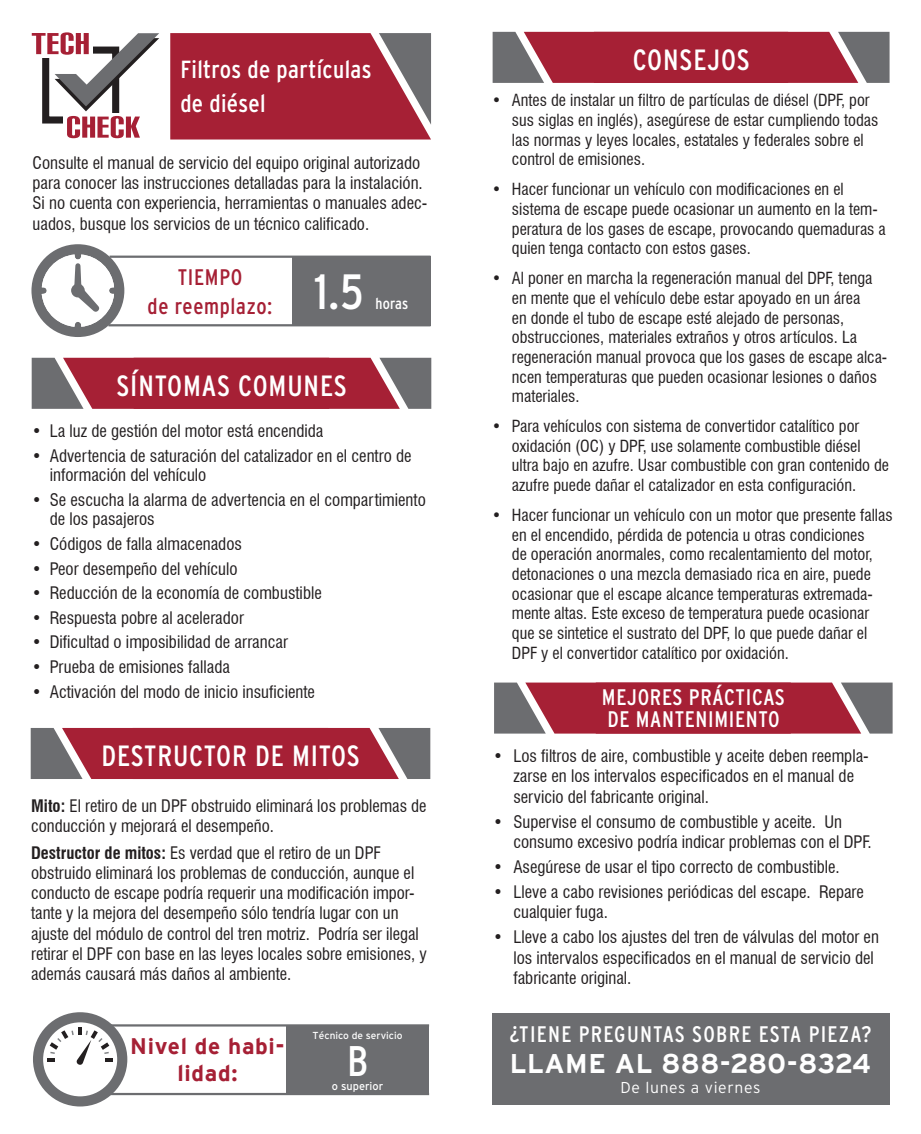
<style>
.page{position:relative;width:921px;height:1134px;background:#fff}
.page>*{position:absolute;margin:0;border:0;box-sizing:border-box;transform-origin:0 0}
.t1{font:condensed 49.5px "Interstate";color:#fff}
.t2{font:condensed 42.75px "Interstate";color:#fff}
.t3{font:condensed 29.25px "Interstate";letter-spacing:.03em;color:#fff}
.t4{font:700 27px "Interstate";letter-spacing:.02em;color:#fff}
.t5{font:condensed 24.75px/33.8px "Interstate";letter-spacing:.015em;color:#fff}
.t6{font:condensed 22.5px/22.5px "Interstate";letter-spacing:.03em;color:#fff}
.t7{font:condensed 22.5px "Interstate";letter-spacing:.055em;color:#fff}
.t8{font:condensed 22.5px/29.2px "Interstate";letter-spacing:.03em;color:#a62035;text-align:center}
.t9{font:700 22.5px/27px "Interstate";letter-spacing:.03em;color:#a62035;text-align:center}
.t10{font:condensed 16.88px/20.2px "Swiss 721 BT";color:#231f20}
.t11{font:condensed 16.2px/19.8px "Swiss 721 BT";color:#231f20}
.t12{font:300 15.75px "Interstate";letter-spacing:.04em;color:#fff}
.t13{font:condensed 15.75px "Interstate";letter-spacing:.01em;color:#fff}
.t14{font:11.25px "Interstate";color:#fff}
.t15{font:10.12px "Interstate";color:#fff}
.s1{font-weight:700}
</style>
<div class="page">
<svg style="left:32px;top:32px;width:127px;height:106px"></svg>
<svg style="left:170px;top:33px;width:261px;height:107px;background:#a42e41"></svg>
<div style="left:292px;top:256px;width:138px;height:70px;background:#6c6d70"></div>
<svg style="left:31px;top:244px;width:94px;height:93px"></svg>
<hr style="left:109px;top:256px;width:321px;height:2px;background:#6c6d70">
<hr style="left:108px;top:324px;width:322px;height:2px;background:#6c6d70">
<svg style="left:32px;top:358px;width:399px;height:51px;background:#9f3849"></svg>
<svg style="left:31px;top:728px;width:399px;height:51px;background:#9f3848"></svg>
<svg style="left:492px;top:32px;width:397px;height:51px;background:#9f3849"></svg>
<div style="left:491px;top:1013px;width:398px;height:92px;background:#6c6d70"></div>
<hr style="left:111px;top:1024px;width:318px;height:3px;background:#6c6d70">
<div style="left:287px;top:1025px;width:142px;height:69px;background:#6c6d70"></div>
<div style="left:33px;top:1012px;width:94px;height:95px;border:10px solid #6c6d70;border-radius:50%"></div>
<svg style="left:47px;top:1027px;width:66px;height:38px"></svg>
<hr style="left:110px;top:1093px;width:319px;height:2px;background:#6c6d70">
<svg style="left:494px;top:683px;width:398px;height:51px;background:#9f3949"></svg>
<p class="t5" style="left:180px;top:52px;width:192px">Filtros de partículas de diésel</p>
<p class="t10" style="left:33px;top:153px;width:396px">Consulte el manual de servicio del equipo original autorizado para conocer las instrucciones detalladas para la instalación.<br>Si no cuenta con experiencia, herramientas o manuales adec&shy;uados, busque los servicios de un técnico calificado.</p>
<p class="t8" style="left:147px;top:262px;width:126px">TIEMPO<br>de reemplazo:</p>
<p class="t1" style="left:314px;top:264px;width:51px">1.5</p>
<p class="t13" style="left:375px;top:295px;width:34px">horas</p>
<p class="t3" style="left:116px;top:369px;width:232px">SÍNTOMAS COMUNES</p>
<p class="t10" style="left:32px;top:421px;width:293px">• La luz de gestión del motor está encendida</p>
<p class="t10" style="left:50px;top:446px;width:363px;text-indent:-18px">• Advertencia de saturación del catalizador en el centro de información del vehículo</p>
<p class="t10" style="left:50px;top:490px;width:377px;text-indent:-18px">• Se escucha la alarma de advertencia en el compartimiento de los pasajeros</p>
<p class="t10" style="left:32px;top:534px;width:212px">• Códigos de falla almacenados</p>
<p class="t10" style="left:32px;top:558px;width:207px">• Peor desempeño del vehículo</p>
<p class="t10" style="left:32px;top:583px;width:291px">• Reducción de la economía de combustible</p>
<p class="t10" style="left:32px;top:607px;width:214px">• Respuesta pobre al acelerador</p>
<p class="t10" style="left:32px;top:632px;width:258px">• Dificultad o imposibilidad de arrancar</p>
<p class="t10" style="left:32px;top:657px;width:200px">• Prueba de emisiones fallada</p>
<p class="t10" style="left:32px;top:682px;width:285px">• Activación del modo de inicio insuficiente</p>
<p class="t3" style="left:101px;top:740px;width:260px">DESTRUCTOR DE MITOS</p>
<p class="t10" style="left:31px;top:795px;width:397px"><span class="s1">Mito:</span> El retiro de un DPF obstruido eliminará los problemas de conducción y mejorará el desempeño.</p>
<p class="t10" style="left:31px;top:842px;width:397px"><span class="s1">Destructor de mitos:</span> Es verdad que el retiro de un DPF obstruido eliminará los problemas de conducción, aunque el conducto de escape podría requerir una modificación impor&shy;tante y la mejora del desempeño sólo tendría lugar con un ajuste del módulo de control del tren motriz. Podría ser ilegal retirar el DPF con base en las leyes locales sobre emisiones, y además causará más daños al ambiente.</p>
<p class="t15" style="left:312px;top:1030px;width:91px">Técnico de servicio</p>
<p class="t9" style="left:130px;top:1033px;width:156px">Nivel de habi&shy;lidad:</p>
<p class="t2" style="left:347px;top:1037px;width:23px">B</p>
<p class="t14" style="left:332px;top:1080px;width:53px">o superior</p>
<p class="t3" style="left:632px;top:43px;width:118px">CONSEJOS</p>
<p class="t11" style="left:511px;top:91px;width:368px;text-indent:-20px">• Antes de instalar un filtro de partículas de diésel (DPF, por sus siglas en inglés), asegúrese de estar cumpliendo todas las normas y leyes locales, estatales y federales sobre el control de emisiones.</p>
<p class="t11" style="left:511px;top:179px;width:375px;text-indent:-20px">• Hacer funcionar un vehículo con modificaciones en el sistema de escape puede ocasionar un aumento en la tem&shy;peratura de los gases de escape, provocando quemaduras a quien tenga contacto con estos gases.</p>
<p class="t11" style="left:511px;top:268px;width:377px;text-indent:-20px">• Al poner en marcha la regeneración manual del DPF, tenga en mente que el vehículo debe estar apoyado en un área<br>en donde el tubo de escape esté alejado de personas, obstrucciones, materiales extraños y otros artículos. La regeneración manual provoca que los gases de escape alca&shy;ncen temperaturas que pueden ocasionar lesiones o daños materiales.</p>
<p class="t11" style="left:511px;top:416px;width:378px;text-indent:-20px">• Para vehículos con sistema de convertidor catalítico por oxidación (OC) y DPF, use solamente combustible diésel ultra bajo en azufre. Usar combustible con gran contenido de azufre puede dañar el catalizador en esta configuración.</p>
<p class="t11" style="left:511px;top:505px;width:382px;text-indent:-20px">• Hacer funcionar un vehículo con un motor que presente fallas en el encendido, pérdida de potencia u otras condiciones<br>de operación anormales, como recalentamiento del motor, detonaciones o una mezcla demasiado rica en aire, puede ocasionar que el escape alcance temperaturas extremada&shy;mente altas. Este exceso de temperatura puede ocasionar que se sintetice el sustrato del DPF, lo que puede dañar el DPF y el convertidor catalítico por oxidación.</p>
<p class="t6" style="left:601px;top:685px;width:184px">MEJORES PRÁCTICAS<br>DE MANTENIMIENTO</p>
<p class="t10" style="left:513px;top:746px;width:357px;text-indent:-20px">• Los filtros de aire, combustible y aceite deben reempla&shy;zarse en los intervalos especificados en el manual de servicio del fabricante original.</p>
<p class="t10" style="left:513px;top:811px;width:360px;text-indent:-20px">• Supervise el consumo de combustible y aceite. Un consumo excesivo podría indicar problemas con el DPF.</p>
<p class="t10" style="left:493px;top:857px;width:348px">• Asegúrese de usar el tipo correcto de combustible.</p>
<p class="t10" style="left:513px;top:882px;width:352px;text-indent:-20px">• Lleve a cabo revisiones periódicas del escape. Repare cualquier fuga.</p>
<p class="t10" style="left:513px;top:927px;width:367px;text-indent:-20px">• Lleve a cabo los ajustes del tren de válvulas del motor en los intervalos especificados en el manual de servicio del fabricante original.</p>
<p class="t7" style="left:509px;top:1021px;width:363px">¿TIENE PREGUNTAS SOBRE ESTA PIEZA?</p>
<p class="t4" style="left:509px;top:1049px;width:362px">LLAME AL 888-280-8324</p>
<p class="t12" style="left:620px;top:1079px;width:141px">De lunes a viernes</p>
</div>
